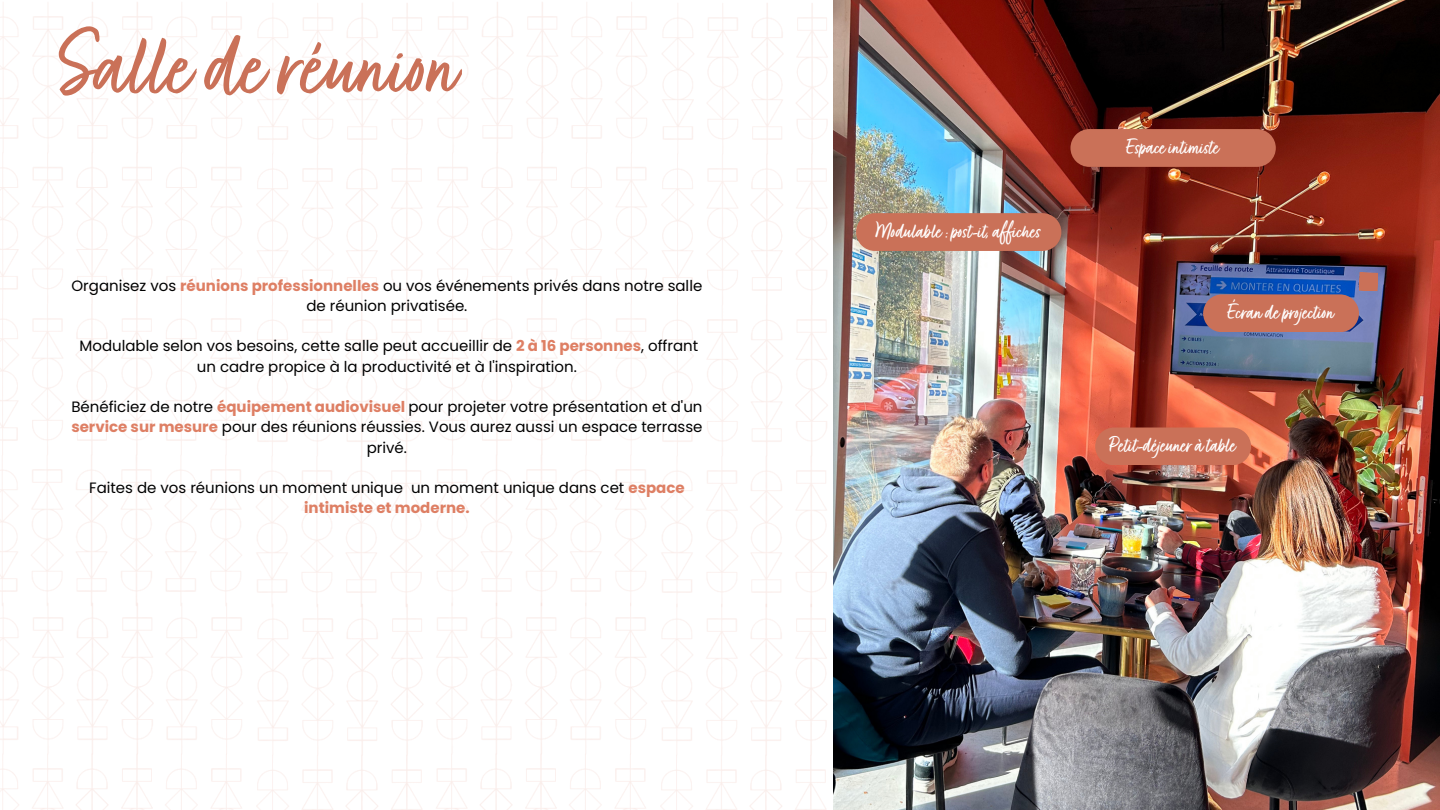
<style>
.page{position:relative;width:1440px;height:810px;background:#fff}
.page>*{position:absolute;margin:0;border:0;box-sizing:border-box;transform-origin:0 0}
.t1{font:103.8px "Fave Script";color:#ca7158}
.t2{font:24.5px "Fave Script Pro";color:#fff}
.t3{font:15px/20.2px "Poppins";color:#000;text-align:center}
.s1{font-weight:700;color:#de7f64}
</style>
<div class="page">
<img style="left:0;top:602px;width:834px;height:208px">
<img style="left:834px;top:0;width:606px;height:810px">
<div style="left:856px;top:213px;width:205px;height:38px;background:#ca7158"></div>
<svg style="left:1203px;top:272px;width:175px;height:60px;background:#8b6b80"></svg>
<div style="left:1095px;top:428px;width:156px;height:37px;background:#ca7158"></div>
<svg style="left:1070px;top:129px;width:206px;height:38px;background:#c56c54"></svg>
<p class="t1" style="left:58px;top:19px;width:403px">Sallede réunion</p>
<p class="t3" style="left:72px;top:275px;width:632px">Organisez vos <span class="s1">réunions professionnelles</span> ou vos événements privés dans notre salle de réunion privatisée.</p>
<p class="t3" style="left:80px;top:336px;width:620px">Modulable selon vos besoins, cette salle peut accueillir de <span class="s1">2 à 16 personnes</span>, offrant un cadre propice à la productivité et à l'inspiration.</p>
<p class="t3" style="left:71px;top:397px;width:633px">Bénéficiez de notre <span class="s1">équipement audiovisuel</span> pour projeter votre présentation et d'un <span class="s1">service sur mesure</span> pour des réunions réussies. Vous aurez aussi un espace terrasse privé.</p>
<p class="t3" style="left:89px;top:478px;width:597px">Faites de vos réunions un moment unique un moment unique dans cet <span class="s1">espace intimiste et moderne.</span></p>
<p class="t2" style="left:876px;top:220px;width:166px">Modulable :post-it,affiches</p>
<p class="t2" style="left:1127px;top:136px;width:94px">Espace intimiste</p>
<p class="t2" style="left:1228px;top:301px;width:108px">Écrandeprojection</p>
<p class="t2" style="left:1110px;top:434px;width:128px">Petit-déjeuneràtable</p>
</div>
